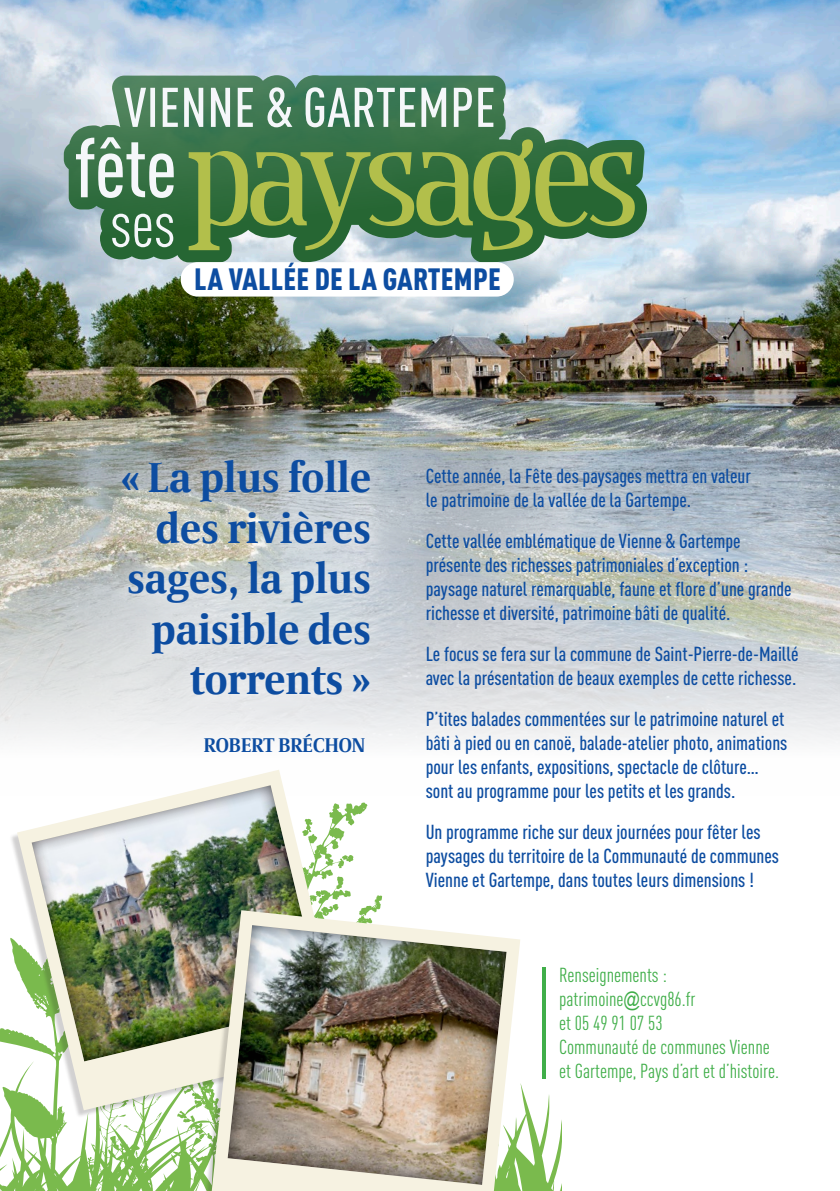
<style>
.page{position:relative;width:840px;height:1191px;background:#fff}
.page>*{position:absolute;margin:0;border:0;box-sizing:border-box;transform-origin:0 0}
.t1{font:700 42px/50.4px "Allianz Serif";color:#0d4da1;text-align:right}
.t2{font:900 condensed 30.4px "DINOT";letter-spacing:.01em;color:#0d4da1}
.t3{font:500 20px/24px "DIN Cond";color:#0d4da1}
.t4{font:20px/24px "DIN Cond";color:#40ae49}
.t5{font:700 20px "Allianz Serif";color:#0d4da1}
.s1{font-family:"Arial Narrow"}
</style>
<div class="page">
<svg style="left:0;top:895px;width:561px;height:296px"></svg>
<svg style="left:345px;top:802px;width:22px;height:108px"></svg>
<img style="left:0;top:0;width:839px;height:744px">
<svg style="left:64px;top:75px;width:582px;height:187px;background:#7aa49a"></svg>
<svg style="left:112px;top:214px;width:61px;height:33px"></svg>
<svg style="left:76px;top:137px;width:98px;height:61px"></svg>
<svg style="left:188px;top:139px;width:446px;height:111px;background:#5f8b4d"></svg>
<svg style="left:124px;top:87px;width:369px;height:40px"></svg>
<div style="left:180px;top:262px;width:333px;height:34px;background:#fff;border-radius:17px"></div>
<hr style="left:542px;top:967px;width:3px;height:112px;background:#40ae49">
<svg style="left:98px;top:435px;width:297px;height:309px;background:#cdd1d1"></svg>
<div style="left:9px;top:771px;width:335px;height:347px;background:#231f20;opacity:.21"></div>
<svg style="left:17px;top:770px;width:328px;height:340px"></svg>
<img style="left:30px;top:782px;width:296px;height:280px">
<div style="left:202px;top:912px;width:316px;height:279px;background:#231f20;opacity:.21"></div>
<img style="left:212px;top:910px;width:308px;height:281px">
<img style="left:225px;top:922px;width:284px;height:263px">
<p class="t2" style="left:194px;top:260px;width:308px">LA VALLÉE DE LA GARTEMPE</p>
<p class="t1" style="left:121px;top:454px;width:252px">« La plus folle des rivières sages, la plus paisible des torrents »</p>
<p class="t5" style="left:204px;top:732px;width:163px">ROBERT BRÉCHON</p>
<p class="t3" style="left:425px;top:463px;width:326px">Cette année, la Fête des paysages mettra en valeur le patrimoine de la vallée de la Gartempe.</p>
<p class="t3" style="left:425px;top:528px;width:367px">Cette vallée emblématique de Vienne &amp; Gartempe présente des richesses patrimoniales d’exception : paysage naturel remarquable, faune et flore d’une grande richesse et diversité, patrimoine bâti de qualité.</p>
<p class="t3" style="left:425px;top:641px;width:374px">Le focus se fera sur la commune de Saint-Pierre-de-Maillé avec la présentation de beaux exemples de cette richesse.</p>
<p class="t3" style="left:425px;top:706px;width:363px">P’tites balades commentées sur le patrimoine naturel et bâti à pied ou en canoë, balade-atelier photo, animations pour les enfants, expositions, spectacle de clôture… sont au programme pour les petits et les grands.</p>
<p class="t3" style="left:425px;top:819px;width:355px">Un programme riche sur deux journées pour fêter les paysages du territoire de la Communauté de communes<br>Vienne et Gartempe, dans toutes leurs dimensions !</p>
<p class="t4" style="left:559px;top:962px;width:138px">Renseignements : patrimoine<span class="s1">@</span>ccvg86.fr et 05 49 91 07 53</p>
<p class="t4" style="left:559px;top:1034px;width:221px">Communauté de communes Vienne et Gartempe, Pays d’art et d’histoire.</p>
</div>
